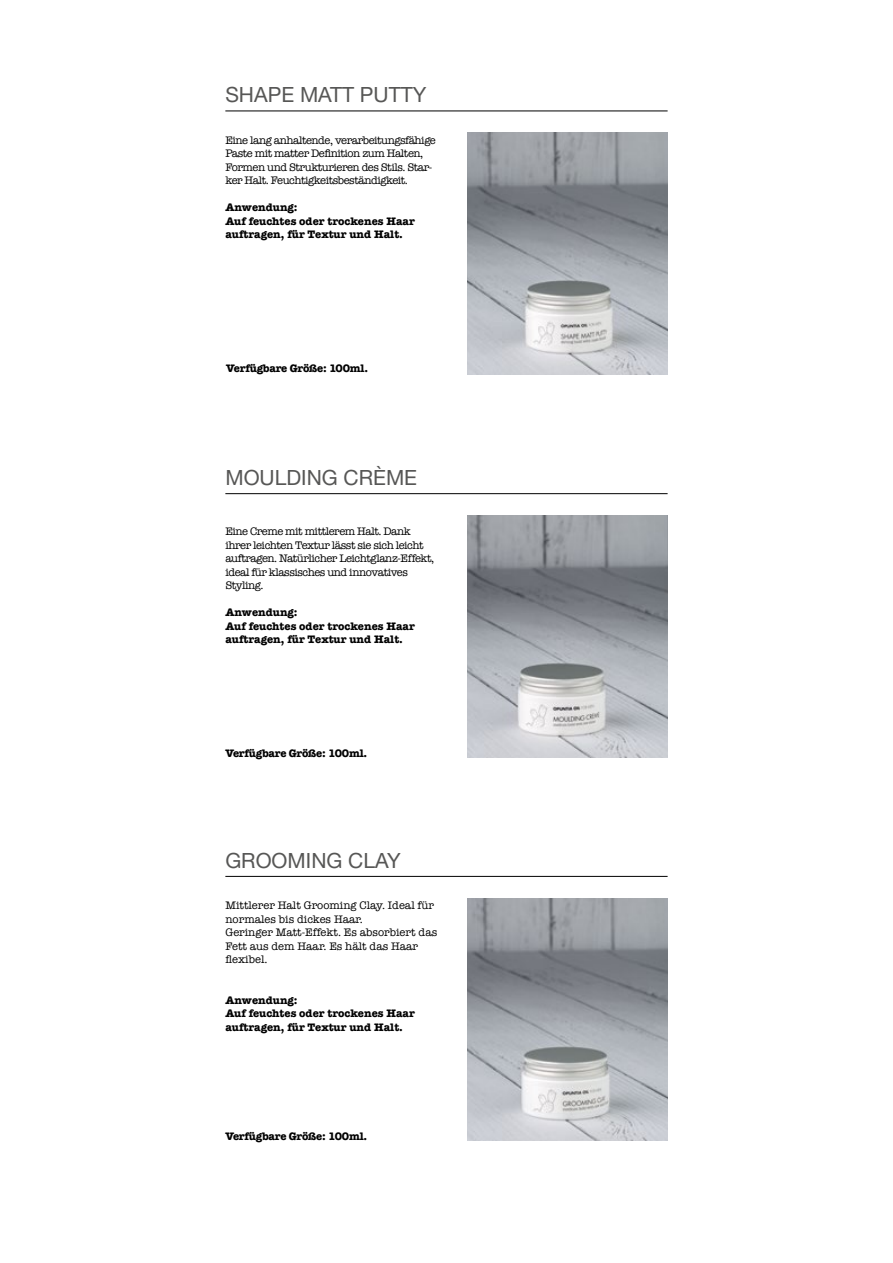
<style>
.page{position:relative;width:893px;height:1263px;background:#fff}
.page>*{position:absolute;margin:0;border:0;box-sizing:border-box;transform-origin:0 0}
.t1{font:21px "Helvetica Neue";color:#575756}
.t2{font:11.25px/13.5px "American Typewriter";letter-spacing:-.04em;color:#000}
.t3{font:700 11.25px/13.5px "American Typewriter";color:#000}
.t4{font:11.25px/13.5px "American Typewriter";color:#000}
.t5{font:700 11.25px "American Typewriter";letter-spacing:-.02em;color:#000}
</style>
<div class="page">
<hr style="left:225px;top:111px;width:443px;height:1px;background:#000">
<img style="left:468px;top:133px;width:200px;height:242px">
<img style="left:468px;top:516px;width:200px;height:241px">
<hr style="left:225px;top:493px;width:443px;height:1px;background:#000">
<img style="left:468px;top:898px;width:200px;height:242px">
<hr style="left:225px;top:876px;width:443px;height:1px;background:#000">
<h1 class="t1" style="left:225px;top:82px;width:203px">SHAPE MATT PUTTY</h1>
<p class="t2" style="left:225px;top:133px;width:212px">Eine lang anhaltende, verarbeitungsfähige Paste mit matter Definition zum Halten, Formen und Strukturieren des Stils. Star&shy;ker Halt. Feuchtigkeitsbeständigkeit.</p>
<p class="t3" style="left:225px;top:200px;width:191px">Anwendung:<br>Auf feuchtes oder trockenes Haar auftragen, für Textur und Halt.</p>
<p class="t5" style="left:226px;top:359px;width:143px">Verfügbare Größe: 100ml.</p>
<h1 class="t1" style="left:225px;top:465px;width:193px">MOULDING CRÈME</h1>
<p class="t2" style="left:225px;top:524px;width:210px">Eine Creme mit mittlerem Halt. Dank ihrer leichten Textur lässt sie sich leicht auftragen. Natürlicher Leichtglanz-Effekt, ideal für klassisches und innovatives Styling.</p>
<p class="t3" style="left:225px;top:605px;width:191px">Anwendung:<br>Auf feuchtes oder trockenes Haar auftragen, für Textur und Halt.</p>
<p class="t5" style="left:225px;top:744px;width:143px">Verfügbare Größe: 100ml.</p>
<h1 class="t1" style="left:225px;top:847px;width:177px">GROOMING CLAY</h1>
<p class="t4" style="left:225px;top:898px;width:213px">Mittlerer Halt Grooming Clay. Ideal für normales bis dickes Haar.<br>Geringer Matt-Effekt. Es absorbiert das<br>Fett aus dem Haar. Es hält das Haar flexibel.</p>
<p class="t3" style="left:225px;top:993px;width:191px">Anwendung:<br>Auf feuchtes oder trockenes Haar auftragen, für Textur und Halt.</p>
<p class="t5" style="left:225px;top:1126px;width:143px">Verfügbare Größe: 100ml.</p>
</div>
